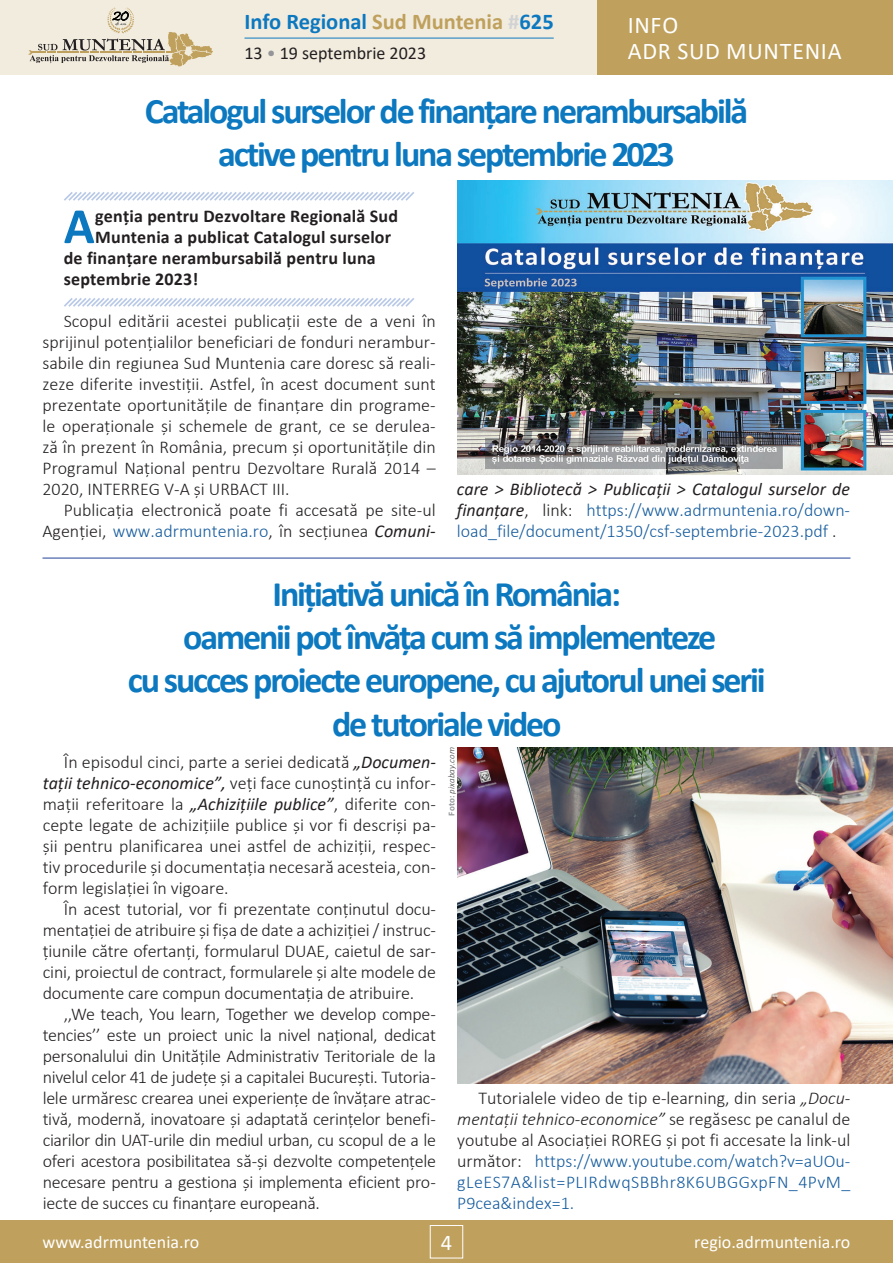
<style>
.page{position:relative;width:893px;height:1263px;background:#fff}
.page>*{position:absolute;margin:0;border:0;box-sizing:border-box;transform-origin:0 0}
.t1{font:700 51.15px "Calibri";color:#0c78bf}
.t2{font:700 36px/43.2px "Calibri";letter-spacing:-.06em;color:#0c78bf;text-align:center}
.t3{font:24px/25.5px "Calibri";letter-spacing:.03em;color:#fff}
.t4{font:700 22.5px "Calibri";color:#0c78bf}
.t5{font:22.5px "Calibri";color:#fff}
.t6{font:300 18px/21px "Calibri";color:#231f20;text-align:justify}
.t7{font:300 18px/21px "Calibri";color:#175d9e;text-align:justify}
.t8{font:700 18px "Calibri";letter-spacing:.01em;color:#231f20}
.t9{font:18px "Calibri";color:#fff}
.t10{font:18px "Calibri";color:#231f20}
.t11{font:italic 300 9px "Calibri";letter-spacing:.015em;color:#3e3e3f}
.s1{color:#bfa05c}
.s2{color:#d1d2d4}
.s3{color:#939598}
.s4{color:#175d9e}
.s5{font-weight:400;font-style:italic}
.s6{font-weight:400;font-style:italic;color:#231f20}
.s7{color:#231f20}
.s8{font-weight:700;font-style:normal;color:#939598}
.s9{font-style:italic}
</style>
<div class="page">
<div style="left:0;top:1220px;width:893px;height:43px;background:#bfa05c"></div>
<div style="left:430px;top:1225px;width:33px;height:33px;border:1px solid #fff"></div>
<div style="left:0;top:0;width:893px;height:75px;background:#f2ecdf"></div>
<div style="left:597px;top:0;width:296px;height:75px;background:#bfa05c"></div>
<hr style="left:244px;top:38px;width:310px;height:1px;background:#0c78bf">
<svg style="left:29px;top:8px;width:184px;height:58px"></svg>
<svg style="left:64px;top:192px;width:350px;height:9px"></svg>
<svg style="left:64px;top:298px;width:350px;height:9px"></svg>
<img style="left:457px;top:180px;width:436px;height:294px">
<img style="left:457px;top:747px;width:436px;height:336px">
<hr style="left:43px;top:558px;width:807px;height:1px;background:#223f99">
<p class="t4" style="left:244px;top:6px;width:311px">Info Regional <span class="s1">Sud Muntenia</span> <span class="s2">#</span>625</p>
<p class="t10" style="left:244px;top:41px;width:183px">13 <span class="s3">•</span> 19 septembrie 2023</p>
<h3 class="t3" style="left:628px;top:12px;width:216px">INFO<br>ADR SUD MUNTENIA</h3>
<h2 class="t2" style="left:145px;top:89px;width:605px">Catalogul surselor de finanțare nerambursabilă active pentru luna septembrie 2023</h2>
<h1 class="t1" style="left:64px;top:190px;width:32px">A</h1>
<p class="t8" style="left:95px;top:203px;width:304px">genția pentru Dezvoltare Regională Sud</p>
<p class="t8" style="left:95px;top:224px;width:297px">Muntenia a publicat Catalogul surselor</p>
<p class="t8" style="left:64px;top:245px;width:313px">de finanțare nerambursabilă pentru luna</p>
<p class="t8" style="left:64px;top:266px;width:136px">septembrie 2023!</p>
<p class="t6" style="left:43px;top:310px;width:395px;text-indent:21px">Scopul editării acestei publicații este de a veni în sprijinul potențialilor beneficiari de fonduri nerambur&shy;sabile din regiunea Sud Muntenia care doresc să reali&shy;zeze diferite investiții. Astfel, în acest document sunt prezentate oportunitățile de finanțare din programe&shy;le operaționale şi schemele de grant, ce se derulea&shy;ză în prezent în România, precum şi oportunitățile din Programul Național pentru Dezvoltare Rurală 2014 – 2020, INTERREG V-A şi URBACT III.</p>
<p class="t6" style="left:43px;top:499px;width:395px;text-align:right">Publicația electronică poate fi accesată pe site-ul<br>Agenției, <span class="s4">www.adrmuntenia.ro</span>, în secțiunea <span class="s5">Comuni-</span></p>
<p class="t7" style="left:457px;top:478px;width:395px"><span class="s6">care &gt; Bibliotecă &gt; Publicații &gt; Catalogul surselor de finanțare</span><span class="s7">, link:</span> https://www.adrmuntenia.ro/down&shy;load_file/document/1350/csf-septembrie-2023.pdf <span class="s7">.</span></p>
<h2 class="t2" style="left:128px;top:572px;width:639px">Inițiativă unică în România:<br>oamenii pot învăța cum să implementeze<br>cu succes proiecte europene, cu ajutorul unei serii de tutoriale video</h2>
<p class="t6" style="left:43px;top:751px;width:395px;text-indent:21px">În episodul cinci, parte a seriei dedicată <span class="s5">„Documen&shy;tații tehnico-economice”,</span> veți face cunoștință cu infor&shy;mații referitoare la <span class="s5">„Achizițiile publice”</span>, diferite con&shy;cepte legate de achizițiile publice și vor fi descriși pa&shy;șii pentru planificarea unei astfel de achiziții, respec&shy;tiv procedurile și documentația necesară acesteia, con&shy;form legislației în vigoare.</p>
<p class="t6" style="left:43px;top:898px;width:395px;text-indent:21px">În acest tutorial, vor fi prezentate conținutul docu&shy;mentației de atribuire și fișa de date a achiziției / instruc&shy;țiunile către ofertanți, formularul DUAE, caietul de sar&shy;cini, proiectul de contract, formularele și alte modele de documente care compun documentația de atribuire.</p>
<p class="t6" style="left:43px;top:1003px;width:395px;text-indent:21px">,,We teach, You learn, Together we develop compe&shy;tencies’’ este un proiect unic la nivel național, dedicat personalului din Unitățile Administrativ Teritoriale de la nivelul celor 41 de județe și a capitalei București. Tutoria&shy;lele urmăresc crearea unei experiențe de învățare atrac&shy;tivă, modernă, inovatoare și adaptată cerințelor benefi&shy;ciarilor din UAT-urile din mediul urban, cu scopul de a le oferi acestora posibilitatea să-și dezvolte competențele necesare pentru a gestiona și implementa eficient pro&shy;iecte de succes cu finanțare europeană.</p>
<p class="t11" style="left:446px;top:815px;width:70px;rotate:-90deg"><span class="s8">Foto:</span> pixabay.com</p>
<p class="t6" style="left:457px;top:1087px;width:395px;text-indent:21px">Tutorialele video de tip e-learning, din seria <span class="s9">„Docu&shy;mentații tehnico-economice”</span> se regăsesc pe canalul de youtube al Asociației ROREG și pot fi accesate la link-ul următor: <span class="s4">https://www.youtube.com/watch?v=aUOu&shy;gLeES7A&amp;list=PLIRdwqSBBhr8K6UBGGxpFN_4PvM_ P9cea&amp;index=1.</span></p>
<p class="t9" style="left:43px;top:1230px;width:158px">www.adrmuntenia.ro</p>
<p class="t5" style="left:441px;top:1226px;width:13px">4</p>
<p class="t9" style="left:694px;top:1230px;width:158px">regio.adrmuntenia.ro</p>
</div>
